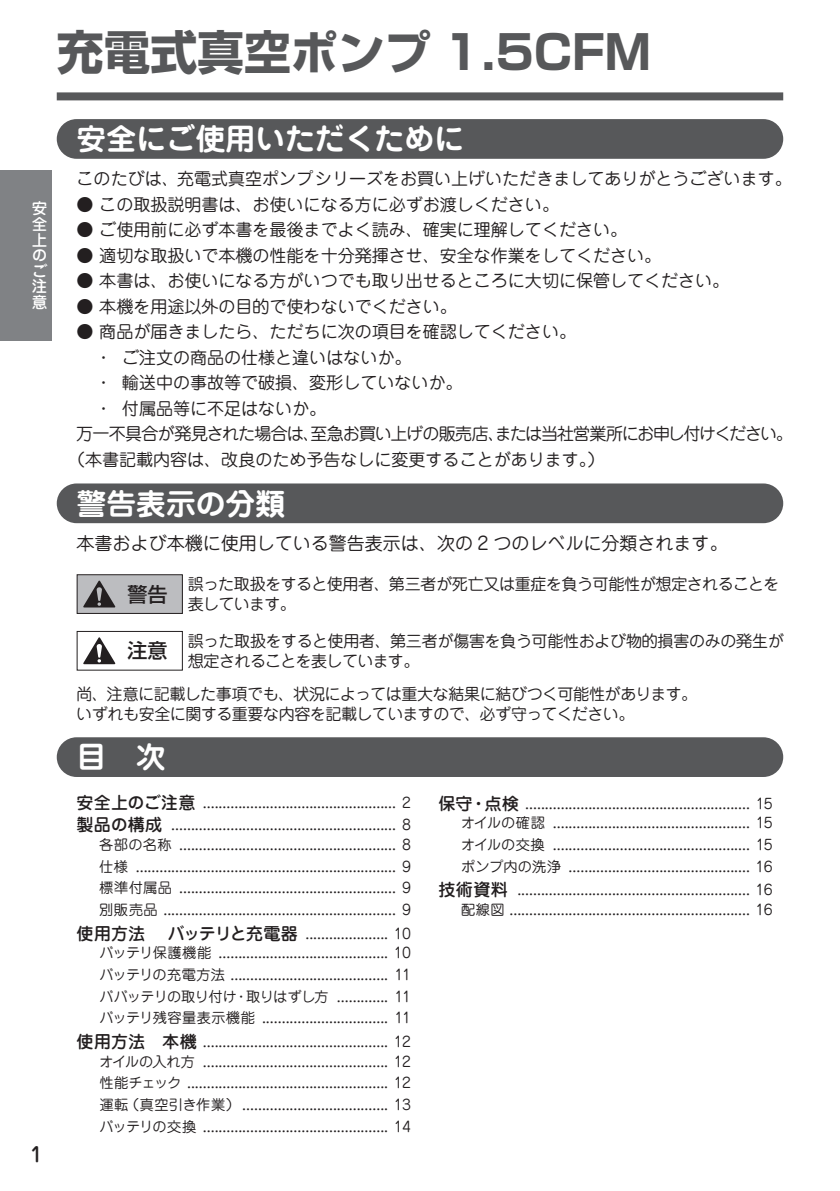
<style>
.page{position:relative;width:840px;height:1191px;background:#fff}
.page>*{position:absolute;margin:0;border:0;box-sizing:border-box;transform-origin:0 0}
.t1{font:700 46.8px "Shin Go Pro";color:#57585a}
.t2{font:700 29.8px "Jun 501 Pro";color:#fff}
.t3{font:500 20px "Shin Go Pro";color:#231f20}
.t4{font:500 19.8px "Jun 34 Pro";color:#231f20}
.t5{font:18px "Jun 201 Pro";color:#231f20}
.t6{font:17px "Jun 201 Pro";color:#231f20}
.t7{font:17px "Jun 201 Pro";letter-spacing:-.065em;color:#231f20}
.t8{font:500 17px "Jun 34 Pro";color:#231f20}
.t9{font:16px/20px "Jun 201 Pro";letter-spacing:-.03em;color:#231f20}
.t10{font:500 15.6px/15.6px "Jun 34 Pro";color:#fff;text-align:justify}
.t11{font:14.2px/21.6px "Jun 201 Pro";letter-spacing:-.02em;color:#231f20;text-align:justify}
.t12{font:14.2px/20.2px "Jun 201 Pro";letter-spacing:-.05em;color:#231f20;text-align:right}
.t13{font:14.2px/21.6px "Jun 201 Pro";color:#231f20}
.t14{font:14.2px/19.6px "Jun 201 Pro";letter-spacing:-.04em;color:#231f20;text-align:right}
.s1{font-family:"Jun 34 Pro";font-weight:500;font-size:17px}
</style>
<div class="page">
<div style="left:57px;top:92px;width:725px;height:8px;background:#57585a"></div>
<div style="left:57px;top:119px;width:725px;height:40px;background:#57585a;border-radius:20px"></div>
<div style="left:57px;top:737px;width:725px;height:40px;background:#57585a;border-radius:20px"></div>
<div style="left:57px;top:483px;width:725px;height:40px;background:#57585a;border-radius:20px"></div>
<div style="left:77px;top:575px;width:105px;height:38px;background:#bcbdc0"></div>
<div style="left:77px;top:574px;width:106px;height:40px;border:1px solid #231f20"></div>
<svg style="left:83px;top:580px;width:32px;height:27px"></svg>
<div style="left:77px;top:631px;width:106px;height:39px;border:1px solid #231f20"></div>
<svg style="left:83px;top:637px;width:32px;height:27px"></svg>
<div style="left:0;top:170px;width:51px;height:170px;background:#808285"></div>
<h1 class="t1" style="left:57px;top:15px;width:595px">充電式真空ポンプ 1.5CFM</h1>
<p class="t10" style="left:32px;top:199px;width:17px">安全上のご注意</p>
<h3 class="t4" style="left:31px;top:1138px;width:14px">1</h3>
<h2 class="t2" style="left:77px;top:115px;width:388px">安全にご使用いただくために</h2>
<p class="t6" style="left:77px;top:165px;width:716px">このたびは、充電式真空ポンプシリーズをお買い上げいただきましてありがとうございます。</p>
<p class="t6" style="left:77px;top:191px;width:483px">● この取扱説明書は、お使いになる方に必ずお渡しください。</p>
<p class="t6" style="left:77px;top:216px;width:551px">● ご使用前に必ず本書を最後までよく読み、確実に理解してください。</p>
<p class="t6" style="left:77px;top:242px;width:585px">● 適切な取扱いで本機の性能を十分発揮させ、安全な作業をしてください。</p>
<p class="t6" style="left:77px;top:267px;width:653px">● 本書は、お使いになる方がいつでも取り出せるところに大切に保管してください。</p>
<p class="t6" style="left:77px;top:293px;width:381px">● 本機を用途以外の目的で使わないでください。</p>
<p class="t6" style="left:77px;top:318px;width:500px">● 商品が届きましたら、ただちに次の項目を確認してください。</p>
<p class="t6" style="left:95px;top:344px;width:318px">・ご注文の商品の仕様と違いはないか。</p>
<p class="t6" style="left:95px;top:369px;width:369px">・輸送中の事故等で破損、変形していないか。</p>
<p class="t6" style="left:95px;top:395px;width:233px">・付属品等に不足はないか。</p>
<p class="t7" style="left:76px;top:420px;width:717px">万一不具合が発見された場合は、至急お買い上げの販売店、または当社営業所にお申し付けください。</p>
<p class="t6" style="left:68px;top:446px;width:537px">（本書記載内容は、改良のため予告なしに変更することがあります。）</p>
<h2 class="t2" style="left:77px;top:480px;width:210px">警告表示の分類</h2>
<p class="t5" style="left:77px;top:529px;width:652px">本書および本機に使用している警告表示は、次の 2 つのレベルに分類されます。</p>
<h3 class="t3" style="left:127px;top:577px;width:41px">警告</h3>
<p class="t9" style="left:188px;top:572px;width:593px">誤った取扱をすると使用者、第三者が死亡又は重症を負う可能性が想定されることを表しています。</p>
<p class="t9" style="left:127px;top:629px;width:657px;text-indent:60px">誤った取扱をすると使用者、第三者が傷害を負う可能性および物的損害のみの発生が<sup>注意</sup> 想定されることを表しています。</p>
<p class="t9" style="left:76px;top:682px;width:622px">尚、注意に記載した事項でも、状況によっては重大な結果に結びつく可能性があります。いずれも安全に関する重要な内容を記載していますので、必ず守ってください。</p>
<h2 class="t2" style="left:77px;top:733px;width:91px">目　次</h2>
<p class="t11" style="left:77px;top:790px;width:336px"><span class="s1">安全上のご注意</span> .................................................. 2<span class="s1">製品の構成</span> .......................................................... 8</p>
<p class="t11" style="left:99px;top:832px;width:313px">各部の名称 ........................................................ 8仕様 ................................................................... 9標準付属品 ........................................................ 9別販売品 ............................................................ 9</p>
<p class="t8" style="left:77px;top:920px;width:70px">使用方法</p>
<p class="t14" style="left:99px;top:922px;width:313px"><span class="s1">バッテリと充電器</span> ...................... 10<br>バッテリ保護機能 ............................................ 10</p>
<p class="t11" style="left:99px;top:962px;width:313px">バッテリの充電方法 ......................................... 11ババッテリの取り付け・取りはずし方 .............. 11バッテリ残容量表示機能 ................................. 11</p>
<p class="t12" style="left:77px;top:1029px;width:336px"><span class="s1">使用方法 本機</span> ................................................ 12オイルの入れ方 ................................................ 12</p>
<p class="t11" style="left:99px;top:1070px;width:313px">性能チェック .................................................... 12運転（真空引き作業）...................................... 13バッテリの交換 ................................................ 14</p>
<p class="t12" style="left:438px;top:792px;width:336px;line-height:19.6px"><span class="s1">保守・点検</span> .......................................................... 15オイルの確認 ................................................... 15</p>
<p class="t13" style="left:461px;top:832px;width:313px">オイルの交換 ................................................... 15ポンプ内の洗浄 ............................................... 16</p>
<p class="t11" style="left:438px;top:877px;width:336px;line-height:20.2px;text-align:right"><span class="s1">技術資料</span> ............................................................ 16配線図 ............................................................. 16</p>
</div>
